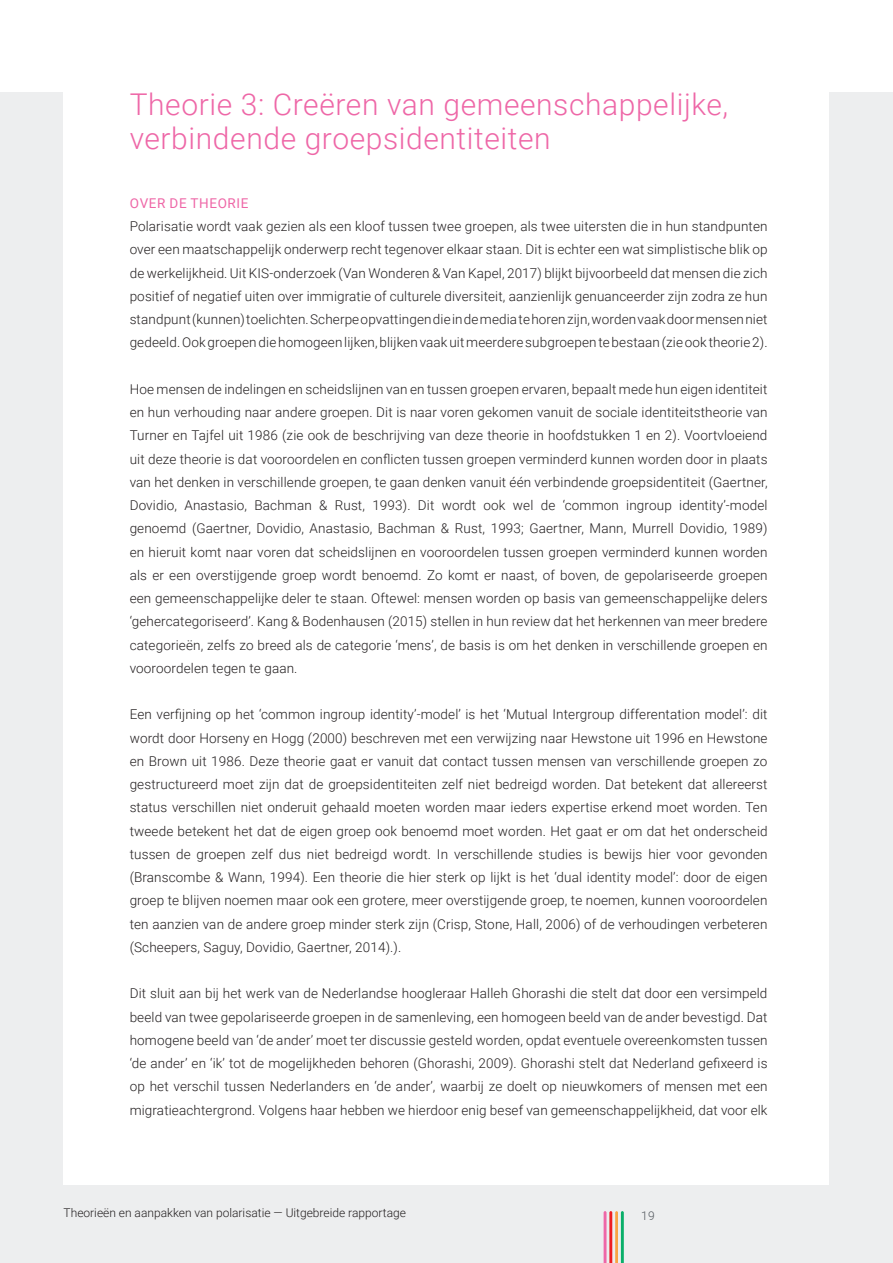
<style>
.page{position:relative;width:893px;height:1263px;background:#fff}
.page>*{position:absolute;margin:0;border:0;box-sizing:border-box;transform-origin:0 0}
.t1{font:300 30px/34.5px "Roboto";letter-spacing:.02em;color:#ee67a7}
.t2{font:300 13.5px/23.2px "Roboto";letter-spacing:.01em;color:#231f20;text-align:justify}
.t3{font:13.5px "Roboto";letter-spacing:.045em;color:#ee67a7}
.t4{font:300 12px "Roboto";color:#231f20}
.t5{font:300 12px "Roboto";color:#52575d}
</style>
<div class="page">
<div style="left:0;top:92px;width:893px;height:1171px;background:#edeeef"></div>
<div style="left:64px;top:53px;width:765px;height:1131px;background:#fff"></div>
<svg style="left:604px;top:1211px;width:20px;height:52px"></svg>
<h1 class="t1" style="left:130px;top:86px;width:600px">Theorie 3: Creëren van gemeenschappelijke, verbindende groepsidentiteiten</h1>
<p class="t3" style="left:130px;top:194px;width:120px">OVER DE THEORIE</p>
<p class="t2" style="left:130px;top:214px;width:639px">Polarisatie wordt vaak gezien als een kloof tussen twee groepen, als twee uitersten die in hun standpunten over een maatschappelijk onderwerp recht tegenover elkaar staan. Dit is echter een wat simplistische blik op de werkelijkheid. Uit KIS-onderzoek (Van Wonderen &amp; Van Kapel, 2017) blijkt bijvoorbeeld dat mensen die zich positief of negatief uiten over immigratie of culturele diversiteit, aanzienlijk genuanceerder zijn zodra ze hun standpunt (kunnen) toelichten. Scherpe opvattingen die in de media te horen zijn, worden vaak door mensen niet gedeeld. Ook groepen die homogeen lijken, blijken vaak uit meerdere subgroepen te bestaan (zie ook theorie 2).</p>
<p class="t2" style="left:130px;top:377px;width:639px">Hoe mensen de indelingen en scheidslijnen van en tussen groepen ervaren, bepaalt mede hun eigen identiteit en hun verhouding naar andere groepen. Dit is naar voren gekomen vanuit de sociale identiteitstheorie van Turner en Tajfel uit 1986 (zie ook de beschrijving van deze theorie in hoofdstukken 1 en 2). Voortvloeiend uit deze theorie is dat vooroordelen en conflicten tussen groepen verminderd kunnen worden door in plaats van het denken in verschillende groepen, te gaan denken vanuit één verbindende groepsidentiteit (Gaertner, Dovidio, Anastasio, Bachman &amp; Rust, 1993). Dit wordt ook wel de ‘common ingroup identity’-model genoemd (Gaertner, Dovidio, Anastasio, Bachman &amp; Rust, 1993; Gaertner, Mann, Murrell Dovidio, 1989) en hieruit komt naar voren dat scheidslijnen en vooroordelen tussen groepen verminderd kunnen worden als er een overstijgende groep wordt benoemd. Zo komt er naast, of boven, de gepolariseerde groepen een gemeenschappelijke deler te staan. Oftewel: mensen worden op basis van gemeenschappelijke delers ‘gehercategoriseerd’. Kang &amp; Bodenhausen (2015) stellen in hun review dat het herkennen van meer bredere categorieën, zelfs zo breed als de categorie ‘mens’, de basis is om het denken in verschillende groepen en vooroordelen tegen te gaan.</p>
<p class="t2" style="left:130px;top:702px;width:639px">Een verfijning op het ‘common ingroup identity’-model’ is het ‘Mutual Intergroup differentation model’: dit wordt door Horseny en Hogg (2000) beschreven met een verwijzing naar Hewstone uit 1996 en Hewstone en Brown uit 1986. Deze theorie gaat er vanuit dat contact tussen mensen van verschillende groepen zo gestructureerd moet zijn dat de groepsidentiteiten zelf niet bedreigd worden. Dat betekent dat allereerst status verschillen niet onderuit gehaald moeten worden maar ieders expertise erkend moet worden. Ten tweede betekent het dat de eigen groep ook benoemd moet worden. Het gaat er om dat het onderscheid tussen de groepen zelf dus niet bedreigd wordt. In verschillende studies is bewijs hier voor gevonden (Branscombe &amp; Wann, 1994). Een theorie die hier sterk op lijkt is het ‘dual identity model’: door de eigen groep te blijven noemen maar ook een grotere, meer overstijgende groep, te noemen, kunnen vooroordelen ten aanzien van de andere groep minder sterk zijn (Crisp, Stone, Hall, 2006) of de verhoudingen verbeteren (Scheepers, Saguy, Dovidio, Gaertner, 2014).).</p>
<p class="t2" style="left:130px;top:981px;width:639px">Dit sluit aan bij het werk van de Nederlandse hoogleraar Halleh Ghorashi die stelt dat door een versimpeld beeld van twee gepolariseerde groepen in de samenleving, een homogeen beeld van de ander bevestigd. Dat homogene beeld van ‘de ander’ moet ter discussie gesteld worden, opdat eventuele overeenkomsten tussen ‘de ander’ en ‘ik’ tot de mogelijkheden behoren (Ghorashi, 2009). Ghorashi stelt dat Nederland gefixeerd is op het verschil tussen Nederlanders en ‘de ander’, waarbij ze doelt op nieuwkomers of mensen met een migratieachtergrond. Volgens haar hebben we hierdoor enig besef van gemeenschappelijkheid, dat voor elk</p>
<p class="t4" style="left:64px;top:1204px;width:344px">Theorieën en aanpakken van polarisatie — Uitgebreide rapportage</p>
<p class="t5" style="left:641px;top:1207px;width:15px">19</p>
</div>
